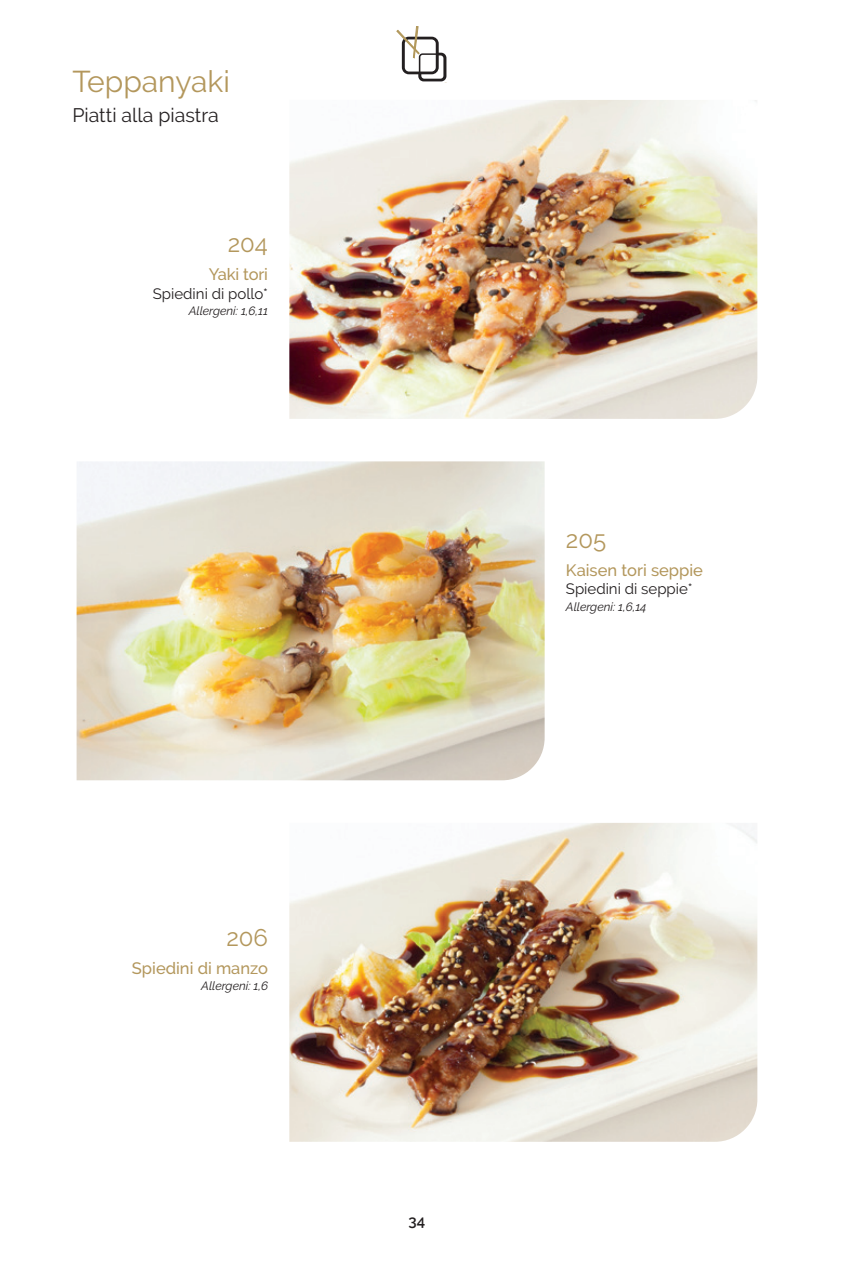
<style>
.page{position:relative;width:851px;height:1263px;background:#fff}
.page>*{position:absolute;margin:0;border:0;box-sizing:border-box;transform-origin:0 0}
.t1{font:30px "Raleway";color:#b3975c}
.t2{font:24px "Raleway";color:#b3975c}
.t3{font:19.5px "Raleway";color:#231f20}
.t4{font:500 16.5px "Raleway";color:#b3975c}
.t5{font:15px "Raleway";color:#231f20}
.t6{font:600 15px "Raleway";color:#231f20}
.t7{font:italic 12px "Raleway";color:#231f20}
</style>
<div class="page">
<img style="left:289px;top:100px;width:468px;height:319px">
<img style="left:77px;top:461px;width:467px;height:319px">
<img style="left:289px;top:823px;width:468px;height:319px">
<svg style="left:396px;top:26px;width:51px;height:57px"></svg>
<p class="t1" style="left:72px;top:64px;width:159px">Teppanyaki</p>
<p class="t3" style="left:72px;top:104px;width:148px">Piatti alla piastra</p>
<p class="t2" style="left:228px;top:230px;width:42px">204</p>
<p class="t4" style="left:209px;top:265px;width:61px">Yaki tori</p>
<p class="t5" style="left:153px;top:285px;width:117px">Spiedini di pollo*</p>
<p class="t7" style="left:189px;top:304px;width:81px">Allergeni: 1,6,11</p>
<p class="t2" style="left:226px;top:924px;width:43px">206</p>
<p class="t4" style="left:132px;top:959px;width:138px">Spiedini di manzo</p>
<p class="t7" style="left:201px;top:979px;width:68px">Allergeni: 1,6</p>
<p class="t2" style="left:566px;top:526px;width:42px">205</p>
<p class="t4" style="left:566px;top:560px;width:139px">Kaisen tori seppie</p>
<p class="t5" style="left:566px;top:580px;width:128px">Spiedini di seppie*</p>
<p class="t7" style="left:566px;top:599px;width:82px">Allergeni: 1,6,14</p>
<p class="t6" style="left:408px;top:1212px;width:18px">34</p>
</div>
